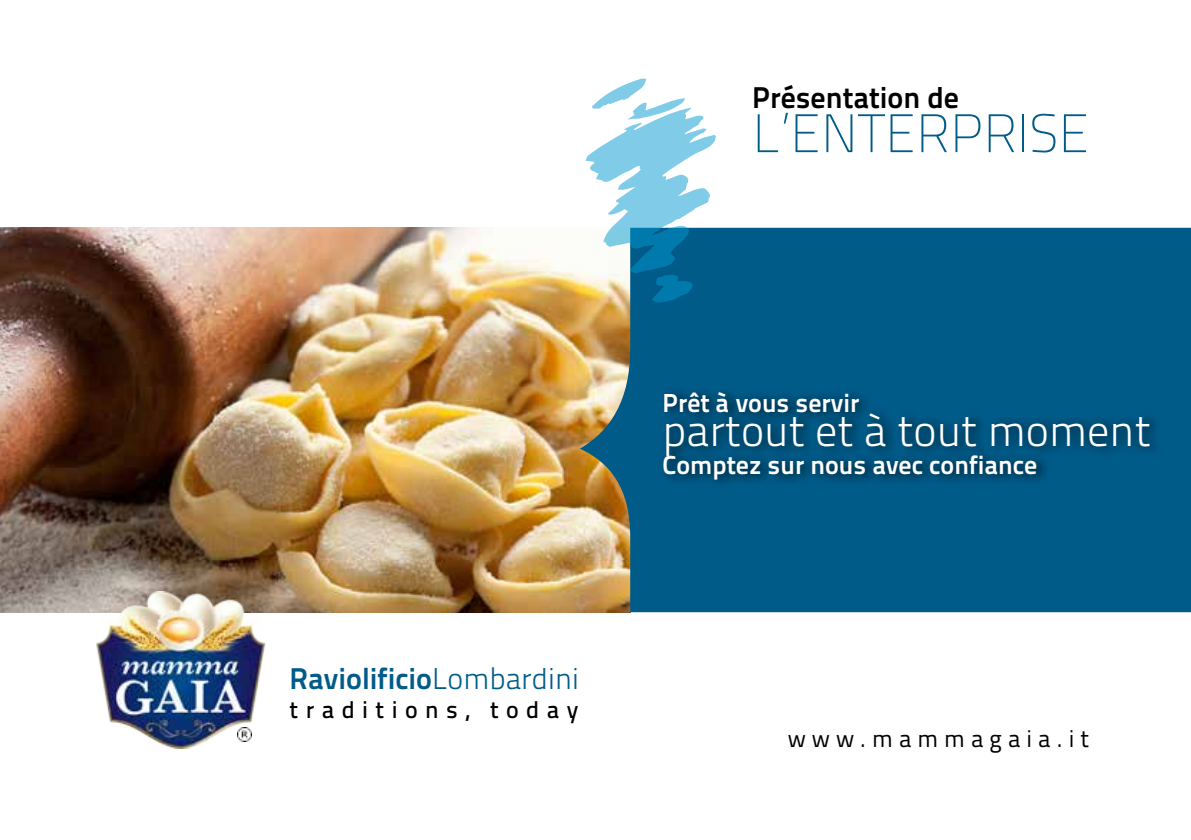
<style>
.page{position:relative;width:1191px;height:840px;background:#fff}
.page>*{position:absolute;margin:0;border:0;box-sizing:border-box;transform-origin:0 0}
.t1{font:100 54px "Titillium Text 22 L";color:#005b89}
.t2{font:300 44px "Titillium Text 22 L";color:#fff}
.t3{font:700 30px "Titillium Text 22 L";color:#005b89}
.t4{font:700 30px "Titillium Text 22 L";color:#000}
.t5{font:700 26px "Titillium Text 22 L";color:#fff}
.t6{font:24px "Titillium Text 22 L";letter-spacing:.25em;color:#000}
.t7{font:500 24px "Titillium Text 22 L";letter-spacing:.31em;color:#000}
.s1{font-weight:300}
</style>
<div class="page">
<img style="left:0;top:228px;width:580px;height:384px">
<svg style="left:580px;top:228px;width:611px;height:384px;background:#106186"></svg>
<svg style="left:585px;top:78px;width:131px;height:224px"></svg>
<div style="left:658px;top:384px;width:506px;height:107px;background:#000;opacity:.75"></div>
<img style="left:89px;top:591px;width:185px;height:157px">
<img style="left:237px;top:726px;width:15px;height:15px">
<p class="t4" style="left:752px;top:74px;width:208px">Présentation de</p>
<h1 class="t1" style="left:752px;top:95px;width:338px">L’ENTERPRISE</h1>
<p class="t3" style="left:290px;top:654px;width:291px">Raviolificio<span class="s1">Lombardini</span></p>
<p class="t7" style="left:290px;top:691px;width:290px">traditions, today</p>
<p class="t5" style="left:662px;top:382px;width:198px">Prêt à vous servir</p>
<h2 class="t2" style="left:662px;top:398px;width:490px">partout et à tout moment</h2>
<p class="t5" style="left:662px;top:444px;width:376px">Comptez sur nous avec confiance</p>
<p class="t6" style="left:788px;top:720px;width:303px">www.mammagaia.it</p>
</div>
